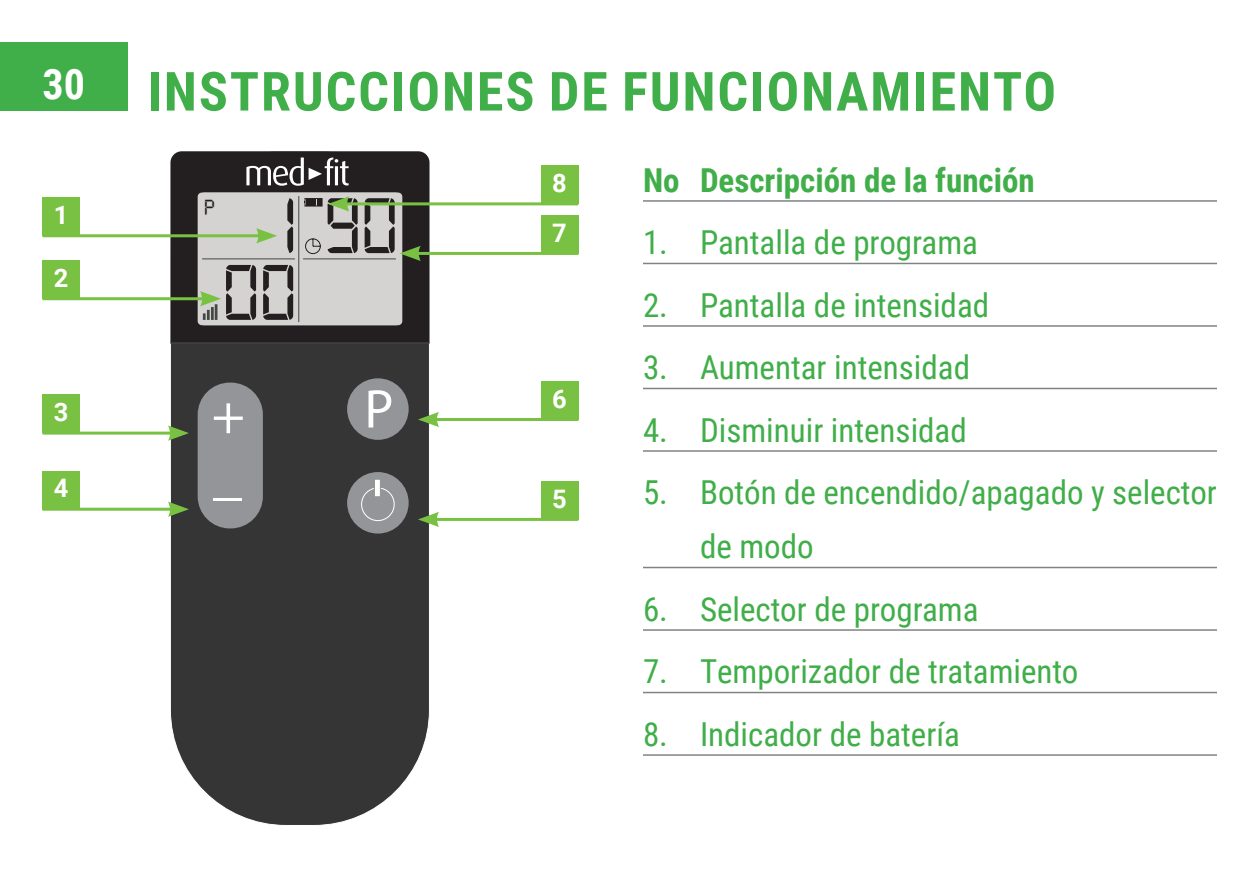
<style>
.page{position:relative;width:1259px;height:893px;background:#fff}
.page>*{position:absolute;margin:0;border:0;box-sizing:border-box;transform-origin:0 0}
.t1{font:83.7px "Digital 7";color:#231f20;scale:.94 1}
.t2{font:56.1px/60.6px "Myriad Pro";color:#fff}
.t3{font:54.9px "Myriad Pro";color:#fff}
.Heading{font:700 54px "Roboto Condensed";letter-spacing:.035em;color:#40ae49}
.Paragraph_Style_1{font:33px/54px "Roboto Condensed";color:#40ae49}
.Paragraph_Style_1-2{font:700 33px "Roboto Condensed";color:#40ae49}
.t4{font:700 25.5px "Roboto";color:#fff}
.t5{font:23.4px "Digital 7";color:#231f20}
</style>
<div class="page">
<div style="left:0;top:43px;width:128px;height:68px;background:#40ae49"></div>
<div style="left:170px;top:151px;width:259px;height:674px;background:#363536;border-radius:111px"></div>
<svg style="left:170px;top:151px;width:259px;height:191px;background:#2a2627"></svg>
<div style="left:200px;top:193px;width:202px;height:132px;background:#d4d3d2;border-radius:4px"></div>
<div style="left:198px;top:383px;width:65px;height:145px;background:#939598;border-radius:32px"></div>
<div style="left:347px;top:378px;width:62px;height:62px;background:#939598;border-radius:50%"></div>
<div style="left:347px;top:472px;width:62px;height:62px;background:#939598;border-radius:50%"></div>
<div style="left:361px;top:487px;width:34px;height:34px;border:1px solid #fff;border-radius:50%"></div>
<svg style="left:374px;top:479px;width:6px;height:18px"></svg>
<svg style="left:246px;top:158px;width:102px;height:28px;background:#625f60"></svg>
<hr style="left:170px;top:342px;width:259px;height:2px;background:#454647">
<hr style="left:298px;top:196px;width:1px;height:126px;background:#454647">
<hr style="left:202px;top:258px;width:93px;height:1px;background:#454647">
<hr style="left:303px;top:258px;width:93px;height:1px;background:#454647">
<svg style="left:305px;top:238px;width:16px;height:16px"></svg>
<div style="left:305px;top:198px;width:17px;height:8px;border:1px solid #231f20"></div>
<svg style="left:304px;top:199px;width:17px;height:6px"></svg>
<hr style="left:43px;top:234px;width:218px;height:3px;background:#79c142">
<svg style="left:256px;top:228px;width:21px;height:15px"></svg>
<div style="left:43px;top:198px;width:37px;height:38px;background:#79c142"></div>
<hr style="left:43px;top:297px;width:162px;height:3px;background:#79c142">
<svg style="left:200px;top:291px;width:21px;height:29px"></svg>
<div style="left:43px;top:260px;width:37px;height:39px;background:#79c142"></div>
<hr style="left:43px;top:432px;width:130px;height:3px;background:#79c142">
<svg style="left:168px;top:425px;width:21px;height:16px"></svg>
<div style="left:43px;top:395px;width:37px;height:38px;background:#79c142"></div>
<hr style="left:43px;top:508px;width:130px;height:3px;background:#79c142">
<svg style="left:168px;top:502px;width:21px;height:15px"></svg>
<div style="left:43px;top:471px;width:37px;height:38px;background:#79c142"></div>
<hr style="left:643px;top:200px;width:574px;height:2px;background:#808285">
<hr style="left:643px;top:263px;width:574px;height:1px;background:#808285">
<hr style="left:643px;top:325px;width:574px;height:2px;background:#808285">
<hr style="left:643px;top:388px;width:574px;height:1px;background:#808285">
<hr style="left:643px;top:450px;width:574px;height:2px;background:#808285">
<hr style="left:643px;top:567px;width:574px;height:1px;background:#808285">
<hr style="left:643px;top:629px;width:574px;height:2px;background:#808285">
<hr style="left:643px;top:692px;width:574px;height:1px;background:#808285">
<hr style="left:643px;top:754px;width:574px;height:2px;background:#808285">
<hr style="left:434px;top:518px;width:144px;height:3px;background:#79c142">
<svg style="left:418px;top:512px;width:21px;height:15px"></svg>
<div style="left:541px;top:481px;width:37px;height:38px;background:#79c142"></div>
<hr style="left:434px;top:418px;width:144px;height:3px;background:#79c142">
<svg style="left:418px;top:412px;width:21px;height:15px"></svg>
<div style="left:541px;top:381px;width:37px;height:38px;background:#79c142"></div>
<hr style="left:416px;top:252px;width:162px;height:3px;background:#79c142">
<svg style="left:400px;top:246px;width:21px;height:15px"></svg>
<div style="left:541px;top:215px;width:37px;height:38px;background:#79c142"></div>
<hr style="left:345px;top:202px;width:233px;height:3px;background:#79c142">
<svg style="left:328px;top:196px;width:21px;height:16px"></svg>
<div style="left:541px;top:166px;width:37px;height:38px;background:#79c142"></div>
<p class="Heading" style="left:43px;top:54px;width:1015px"><sup>30</sup> INSTRUCCIONES DE FUNCIONAMIENTO</p>
<p class="t4" style="left:54px;top:197px;width:16px">1</p>
<p class="t4" style="left:54px;top:260px;width:16px">2</p>
<p class="t4" style="left:54px;top:394px;width:16px">3</p>
<p class="t4" style="left:54px;top:470px;width:16px">4</p>
<p class="t5" style="left:204px;top:197px;width:13px">p</p>
<p class="t1" style="left:284px;top:189px;width:123px">1 90</p>
<p class="t1" style="left:222px;top:256px;width:80px">00</p>
<p class="t2" style="left:212px;top:383px;width:35px">+ _</p>
<p class="t3" style="left:364px;top:375px;width:31px">P</p>
<p class="t4" style="left:552px;top:165px;width:16px">8</p>
<p class="t4" style="left:552px;top:215px;width:16px">7</p>
<p class="t4" style="left:552px;top:381px;width:16px">6</p>
<p class="t4" style="left:552px;top:481px;width:16px">5</p>
<p class="Paragraph_Style_1-2" style="left:643px;top:157px;width:393px">No Descripción de la función</p>
<p class="Paragraph_Style_1" style="left:643px;top:214px;width:336px">1. Pantalla de programa</p>
<p class="Paragraph_Style_1" style="left:643px;top:277px;width:348px">2. Pantalla de intensidad</p>
<p class="Paragraph_Style_1" style="left:643px;top:339px;width:328px">3. Aumentar intensidad</p>
<p class="Paragraph_Style_1" style="left:643px;top:402px;width:325px">4. Disminuir intensidad</p>
<p class="Paragraph_Style_1" style="left:700px;top:464px;width:518px;text-indent:-57px">5. Botón de encendido/apagado y selector de modo</p>
<p class="Paragraph_Style_1" style="left:643px;top:581px;width:337px">6. Selector de programa</p>
<p class="Paragraph_Style_1" style="left:643px;top:643px;width:437px">7. Temporizador de tratamiento</p>
<p class="Paragraph_Style_1" style="left:643px;top:706px;width:318px">8. Indicador de batería</p>
</div>
